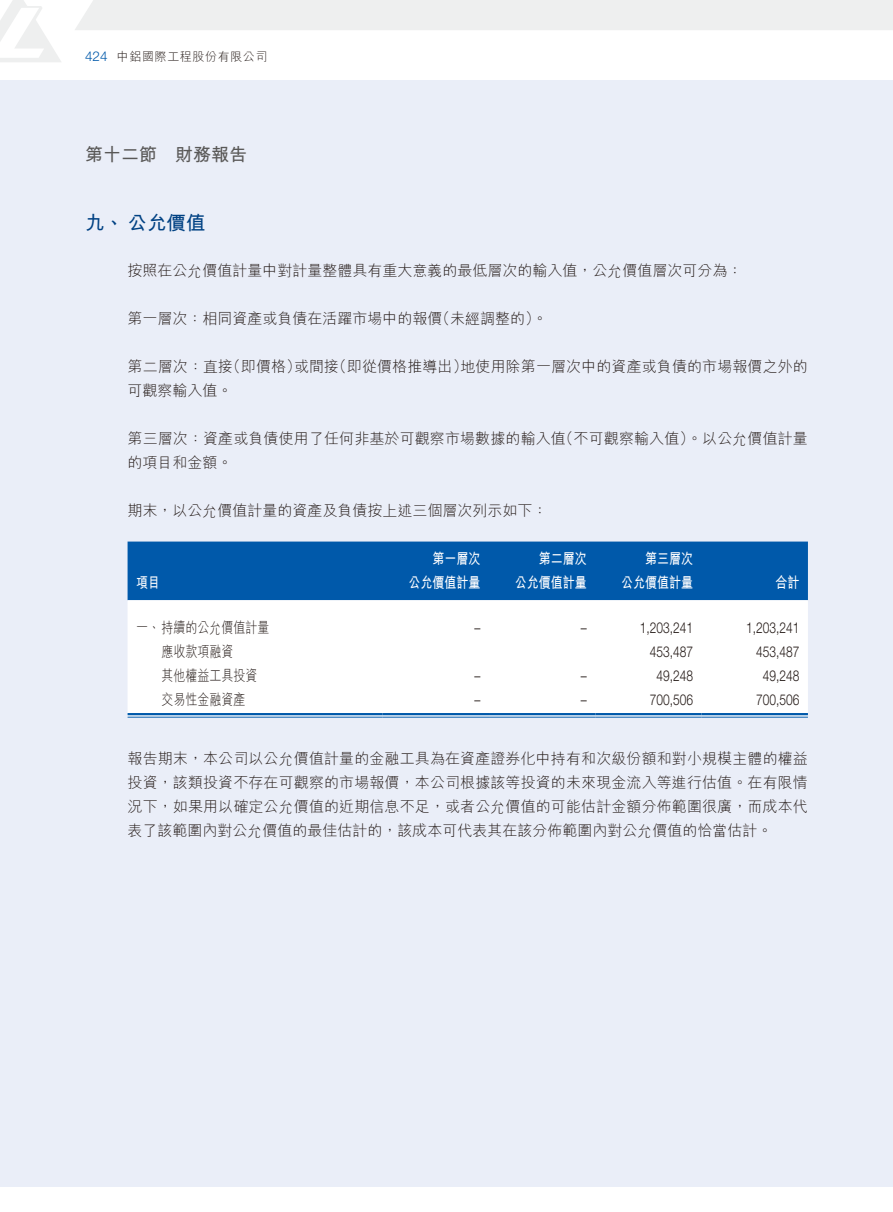
<style>
.page{position:relative;width:893px;height:1212px;background:#fff}
.page>*{position:absolute;margin:0;border:0;box-sizing:border-box;transform-origin:0 0}
.t1{font:19.5px "M Hei HK Bold E Ten B5 H";color:#004183}
.t2{font:18px "M Hei HK Bold E Ten B5 H";color:#595857}
.t3{font:15px/24px "M Hei HK Light E Ten B5 H";color:#231916}
.t4{font:300 15px "Helvetica Neue LT Std";color:#231916;scale:.8 1}
.t5{font:15px/24px "M Hei HK Bold E Ten B5 H";color:#fff;text-align:right;scale:.8 1}
.t6{font:15px "M Hei HK Light E Ten B5 H";color:#231916;scale:.8 1}
.t7{font:12px "M Hei HK Light E Ten B5 H";letter-spacing:.05em;color:#231916}
.s1{font-family:"Helvetica Neue LT Std";font-weight:300;font-size:13.5px;color:#0059aa}
</style>
<div class="page">
<div style="left:0;top:81px;width:893px;height:1106px;background:#eaeef8"></div>
<svg style="left:0;top:0;width:61px;height:62px"></svg>
<div style="left:75px;top:0;width:818px;height:30px;background:#eeefef"></div>
<div style="left:128px;top:541px;width:680px;height:59px;background:#0059aa"></div>
<div style="left:128px;top:601px;width:680px;height:116px;background:#fff"></div>
<hr style="left:128px;top:713px;width:255px;height:2px;background:#0059aa">
<hr style="left:128px;top:717px;width:255px;height:1px;background:#0059aa">
<hr style="left:383px;top:713px;width:106px;height:2px;background:#0059aa">
<hr style="left:383px;top:717px;width:106px;height:1px;background:#0059aa">
<hr style="left:489px;top:713px;width:106px;height:2px;background:#0059aa">
<hr style="left:489px;top:717px;width:106px;height:1px;background:#0059aa">
<hr style="left:595px;top:713px;width:107px;height:2px;background:#0059aa">
<hr style="left:595px;top:717px;width:107px;height:1px;background:#0059aa">
<hr style="left:702px;top:713px;width:106px;height:2px;background:#0059aa">
<hr style="left:702px;top:717px;width:106px;height:1px;background:#0059aa">
<p class="t7" style="left:85px;top:52px;width:184px"><span class="s1">424</span> 中鋁國際工程股份有限公司</p>
<p class="t2" style="left:85px;top:147px;width:164px">第十二節 財務報告</p>
<h1 class="t1" style="left:85px;top:215px;width:122px">九、公允價值</h1>
<p class="t3" style="left:128px;top:260px;width:617px">按照在公允價值計量中對計量整體具有重大意義的最低層次的輸入值，公允價值層次可分為：</p>
<p class="t3" style="left:128px;top:308px;width:422px">第一層次：相同資產或負債在活躍市場中的報價（未經調整的）。</p>
<p class="t3" style="left:128px;top:356px;width:682px">第二層次：直接（即價格）或間接（即從價格推導出）地使用除第一層次中的資產或負債的市場報價之外的可觀察輸入值。</p>
<p class="t3" style="left:128px;top:428px;width:682px">第三層次：資產或負債使用了任何非基於可觀察市場數據的輸入值（不可觀察輸入值）。以公允價值計量的項目和金額。</p>
<p class="t3" style="left:128px;top:500px;width:422px">期末，以公允價值計量的資產及負債按上述三個層次列示如下：</p>
<p class="t5" style="left:136px;top:572px;width:31px">項目</p>
<p class="t5" style="left:408px;top:548px;width:91px">第一層次<br>公允價值計量</p>
<p class="t5" style="left:515px;top:548px;width:91px">第二層次<br>公允價值計量</p>
<p class="t5" style="left:621px;top:548px;width:91px">第三層次<br>公允價值計量</p>
<p class="t5" style="left:775px;top:572px;width:31px">合計</p>
<p class="t6" style="left:136px;top:622px;width:168px">一、持續的公允價值計量</p>
<p class="t4" style="left:474px;top:622px;width:9px">–</p>
<p class="t4" style="left:581px;top:622px;width:9px">–</p>
<p class="t4" style="left:640px;top:622px;width:68px">1,203,241</p>
<p class="t4" style="left:746px;top:622px;width:68px">1,203,241</p>
<p class="t6" style="left:162px;top:646px;width:91px">應收款項融資</p>
<p class="t4" style="left:650px;top:646px;width:56px">453,487</p>
<p class="t4" style="left:756px;top:646px;width:56px">453,487</p>
<p class="t6" style="left:162px;top:670px;width:121px">其他權益工具投資</p>
<p class="t4" style="left:474px;top:670px;width:9px">–</p>
<p class="t4" style="left:581px;top:670px;width:9px">–</p>
<p class="t4" style="left:656px;top:670px;width:47px">49,248</p>
<p class="t4" style="left:763px;top:670px;width:47px">49,248</p>
<p class="t6" style="left:162px;top:694px;width:106px">交易性金融資產</p>
<p class="t4" style="left:474px;top:694px;width:9px">–</p>
<p class="t4" style="left:581px;top:694px;width:9px">–</p>
<p class="t4" style="left:650px;top:694px;width:56px">700,506</p>
<p class="t4" style="left:756px;top:694px;width:56px">700,506</p>
<p class="t3" style="left:128px;top:748px;width:682px;text-align:justify">報告期末，本公司以公允價值計量的金融工具為在資產證券化中持有和次級份額和對小規模主體的權益投資，該類投資不存在可觀察的市場報價，本公司根據該等投資的未來現金流入等進行估值。在有限情況下，如果用以確定公允價值的近期信息不足，或者公允價值的可能估計金額分佈範圍很廣，而成本代表了該範圍內對公允價值的最佳估計的，該成本可代表其在該分佈範圍內對公允價值的恰當估計。</p>
</div>
